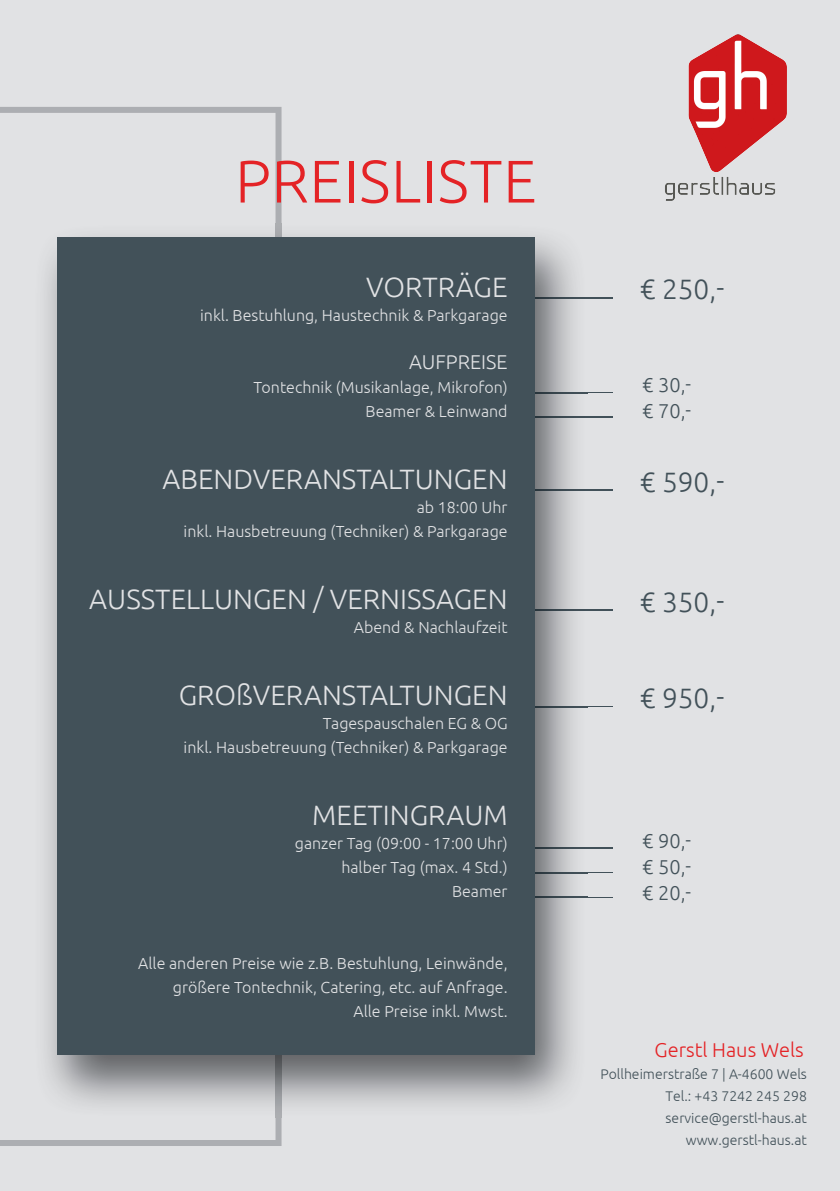
<style>
.page{position:relative;width:840px;height:1191px;background:#fff}
.page>*{position:absolute;margin:0;border:0;box-sizing:border-box;transform-origin:0 0}
.t1{font:300 60px "Ubuntu";letter-spacing:.015em;color:#e42326}
.t2{font:300 28px "Ubuntu";color:#e1e2e4}
.t3{font:300 28px "Ubuntu";color:#425159}
.t4{font:300 20px/26px "Ubuntu";color:#425159}
.t5{font:300 20px "Ubuntu";color:#e42326}
.t6{font:300 20px "Ubuntu";color:#e1e2e4}
.t7{font:300 16px/24px "Ubuntu";color:#e1e2e4;text-align:right}
.t8{font:300 14px/22px "Ubuntu";color:#425159;text-align:right}
</style>
<div class="page">
<div style="left:0;top:0;width:839px;height:1191px;background:#e1e2e4"></div>
<svg style="left:0;top:107px;width:281px;height:1039px"></svg>
<hr style="left:333px;top:297px;width:279px;height:1px;background:#425159">
<hr style="left:333px;top:489px;width:279px;height:1px;background:#425159">
<hr style="left:333px;top:609px;width:279px;height:1px;background:#425159">
<hr style="left:333px;top:706px;width:279px;height:1px;background:#425159">
<hr style="left:333px;top:392px;width:279px;height:1px;background:#425159">
<hr style="left:333px;top:847px;width:279px;height:1px;background:#425159">
<hr style="left:333px;top:417px;width:279px;height:1px;background:#425159">
<hr style="left:333px;top:872px;width:279px;height:1px;background:#425159">
<hr style="left:333px;top:896px;width:279px;height:1px;background:#425159">
<img style="left:34px;top:223px;width:553px;height:894px">
<img style="left:275px;top:223px;width:6px;height:894px">
<img style="left:535px;top:297px;width:52px;height:1px">
<img style="left:535px;top:489px;width:52px;height:1px">
<img style="left:535px;top:609px;width:52px;height:1px">
<img style="left:535px;top:706px;width:52px;height:1px">
<img style="left:535px;top:392px;width:52px;height:1px">
<img style="left:535px;top:847px;width:52px;height:1px">
<img style="left:535px;top:417px;width:52px;height:1px">
<img style="left:535px;top:872px;width:52px;height:1px">
<img style="left:535px;top:896px;width:52px;height:1px">
<div style="left:58px;top:237px;width:477px;height:817px;background:#425159"></div>
<img style="left:665px;top:34px;width:122px;height:167px">
<h1 class="t1" style="left:235px;top:145px;width:303px">PREISLISTE</h1>
<h2 class="t2" style="left:366px;top:270px;width:143px">VORTRÄGE</h2>
<p class="t7" style="left:200px;top:302px;width:309px">inkl. Bestuhlung, Haustechnik &amp; Parkgarage</p>
<p class="t6" style="left:409px;top:349px;width:100px">AUFPREISE</p>
<p class="t7" style="left:253px;top:374px;width:255px">Tontechnik (Musikanlage, Mikrofon)<br>Beamer &amp; Leinwand</p>
<h2 class="t2" style="left:162px;top:462px;width:346px">ABENDVERANSTALTUNGEN</h2>
<p class="t7" style="left:183px;top:494px;width:325px">ab 18:00 Uhr<br>inkl. Hausbetreuung (Techniker) &amp; Parkgarage</p>
<h2 class="t2" style="left:89px;top:582px;width:419px">AUSSTELLUNGEN / VERNISSAGEN</h2>
<p class="t7" style="left:353px;top:614px;width:155px">Abend &amp; Nachlaufzeit</p>
<h2 class="t2" style="left:179px;top:678px;width:330px">GROßVERANSTALTUNGEN</h2>
<p class="t7" style="left:183px;top:710px;width:325px">Tagespauschalen EG &amp; OG<br>inkl. Hausbetreuung (Techniker) &amp; Parkgarage</p>
<h2 class="t2" style="left:312px;top:798px;width:197px">MEETINGRAUM</h2>
<p class="t7" style="left:295px;top:830px;width:214px">ganzer Tag (09:00 - 17:00 Uhr) halber Tag (max. 4 Std.)<br>Beamer</p>
<p class="t7" style="left:138px;top:950px;width:370px">Alle anderen Preise wie z.B. Bestuhlung, Leinwände, größere Tontechnik, Catering, etc. auf Anfrage.<br>Alle Preise inkl. Mwst.</p>
<h2 class="t3" style="left:639px;top:272px;width:86px">€ 250,-</h2>
<p class="t4" style="left:642px;top:371px;width:50px">€ 30,- € 70,-</p>
<h2 class="t3" style="left:639px;top:464px;width:86px">€ 590,-</h2>
<h2 class="t3" style="left:639px;top:585px;width:86px">€ 350,-</h2>
<h2 class="t3" style="left:639px;top:681px;width:86px">€ 950,-</h2>
<p class="t4" style="left:642px;top:827px;width:50px;text-align:justify">€ 90,- € 50,- € 20,-</p>
<p class="t5" style="left:654px;top:1037px;width:150px">Gerstl Haus Wels</p>
<p class="t8" style="left:600px;top:1062px;width:208px">Pollheimerstraße 7 | A-4600 Wels<br>Tel.: +43 7242 245 298 service@gerstl-haus.at www.gerstl-haus.at</p>
</div>
